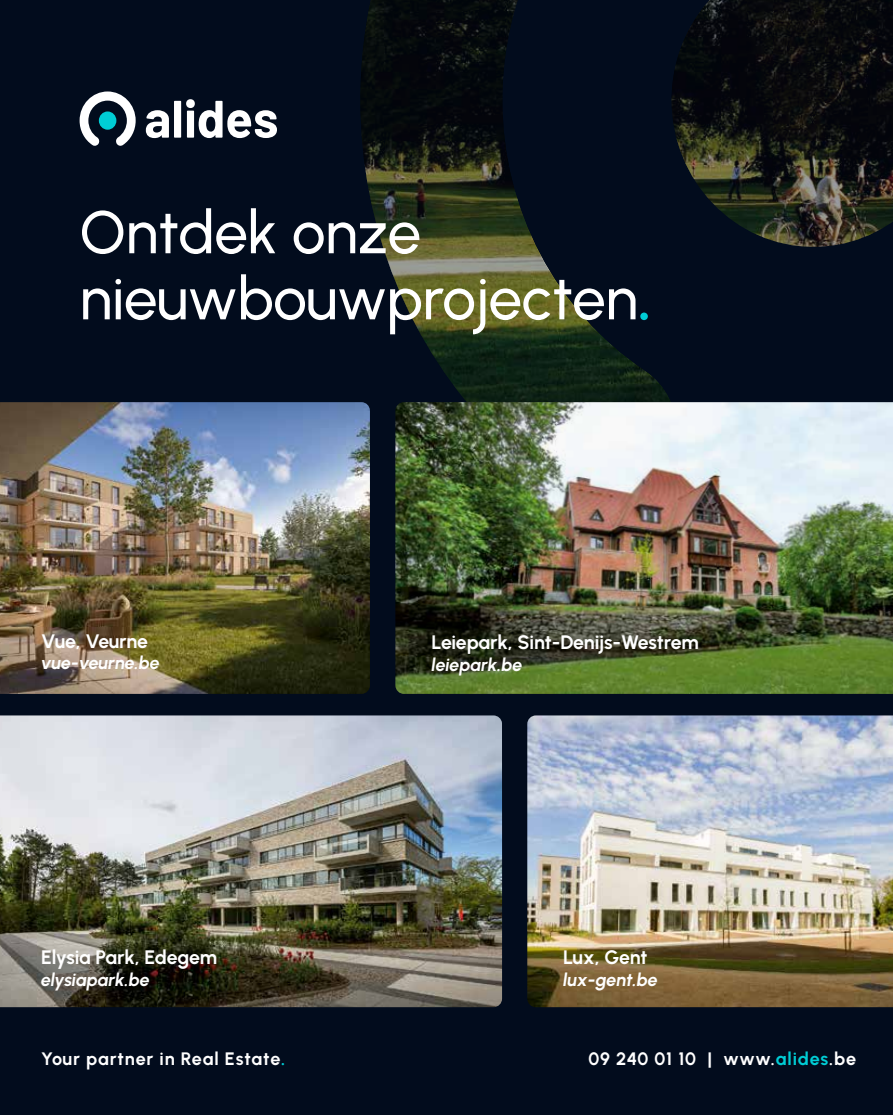
<style>
.page{position:relative;width:893px;height:1115px;background:#fff}
.page>*{position:absolute;margin:0;border:0;box-sizing:border-box;transform-origin:0 0}
.t1{font:500 60px/66px "Urbanist";letter-spacing:-.005em;color:#fff}
.t2{font:700 19.5px "Urbanist";letter-spacing:-.01em;color:#fff}
.t3{font:italic 700 18px "Urbanist";letter-spacing:-.01em;color:#fff}
.t4{font:700 18px "Urbanist";letter-spacing:.045em;color:#fff}
.s1{font-weight:700;color:#00cdd5}
.s2{color:#00cdd5}
</style>
<div class="page">
<div style="left:0;top:0;width:893px;height:1114px;background:#020c1d"></div>
<svg style="left:360px;top:0;width:533px;height:402px"></svg>
<svg style="left:80px;top:91px;width:56px;height:55px"></svg>
<div style="left:99px;top:111px;width:17px;height:19px;background:#00cdd5;border-radius:50%"></div>
<svg style="left:146px;top:110px;width:23px;height:28px"></svg>
<div style="left:174px;top:101px;width:7px;height:37px;background:#fff"></div>
<svg style="left:186px;top:99px;width:91px;height:39px"></svg>
<img style="left:0;top:402px;width:370px;height:291px">
<img style="left:527px;top:715px;width:366px;height:291px">
<img style="left:395px;top:402px;width:498px;height:291px">
<img style="left:0;top:715px;width:502px;height:291px">
<h1 class="t1" style="left:80px;top:197px;width:573px">Ontdek onze nieuwbouwprojecten<span class="s1">.</span></h1>
<p class="t2" style="left:41px;top:628px;width:109px">Vue, Veurne</p>
<p class="t3" style="left:41px;top:651px;width:120px">vue-veurne.be</p>
<p class="t2" style="left:41px;top:944px;width:178px">Elysia Park, Edegem</p>
<p class="t3" style="left:41px;top:967px;width:110px">elysiapark.be</p>
<p class="t2" style="left:432px;top:629px;width:269px">Leiepark, Sint-Denijs-Westrem</p>
<p class="t3" style="left:432px;top:652px;width:93px">leiepark.be</p>
<p class="t2" style="left:563px;top:944px;width:86px">Lux, Gent</p>
<p class="t3" style="left:563px;top:967px;width:96px">lux-gent.be</p>
<p class="t4" style="left:41px;top:1046px;width:246px">Your partner in Real Estate<span class="s2">.</span></p>
<p class="t4" style="left:588px;top:1046px;width:269px">09 240 01 10 | www.<span class="s2">alides</span>.be</p>
</div>
